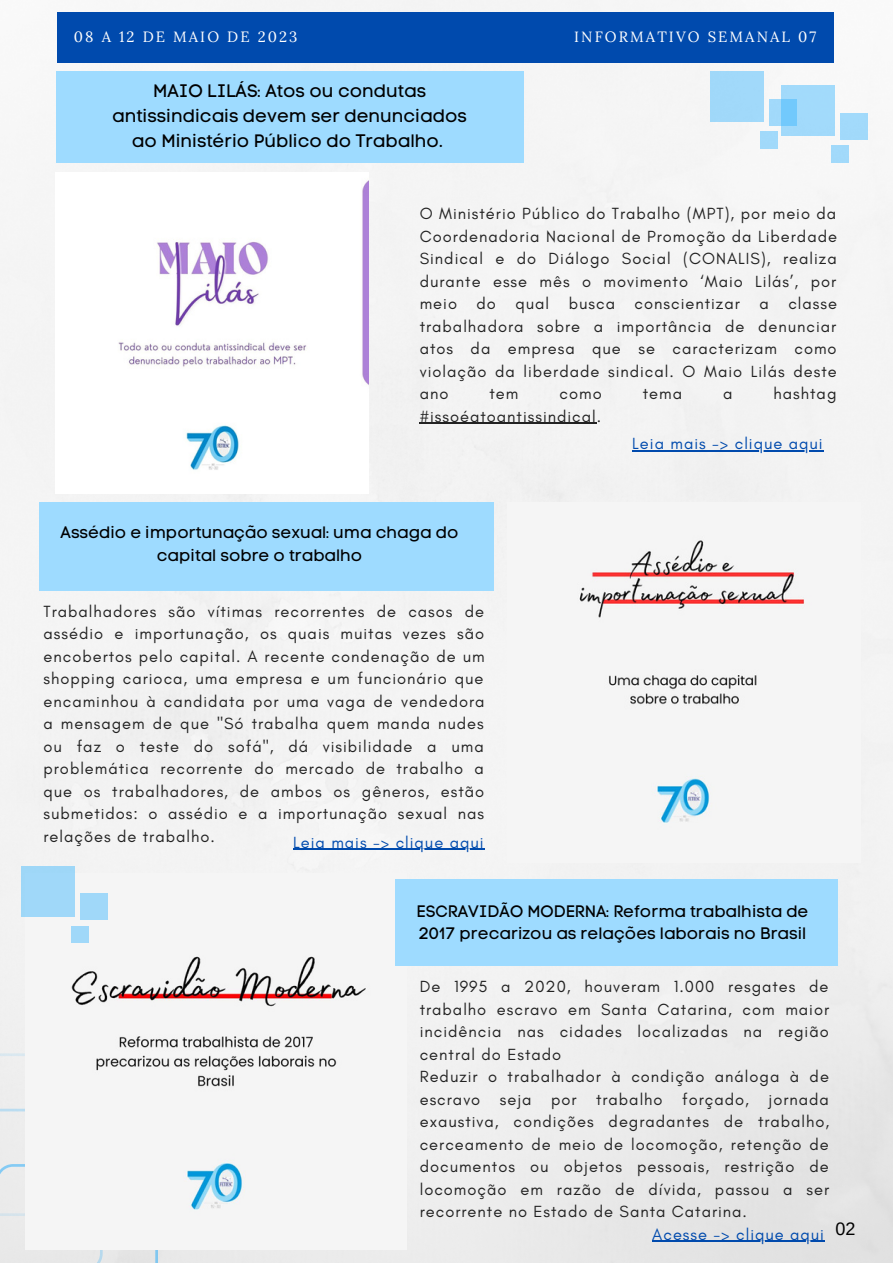
<style>
.page{position:relative;width:893px;height:1264px;background:#fff}
.page>*{position:absolute;margin:0;border:0;box-sizing:border-box;transform-origin:0 0}
.t1{font:18px/24.8px "Code Pro Normal LC";color:#000;text-align:center}
.t2{font:18px "Arimo";color:#000}
.t3{font:16.5px/22.5px "Glacial Indifference";letter-spacing:.06em;color:#222;text-align:justify}
.t4{font:16.5px/22.5px "Code Pro Normal LC";color:#000;text-align:center}
.t5{font:16.5px "Glacial Indifference";letter-spacing:.06em;color:#004aad}
.t6{font:14.85px "Lora";letter-spacing:.14em;color:#fff}
</style>
<div class="page">
<img style="left:0;top:0;width:892px;height:1262px">
<img style="left:56px;top:173px;width:312px;height:320px">
<svg style="left:0;top:1053px;width:158px;height:209px;background:#e8eaeb"></svg>
<div style="left:507px;top:502px;width:353px;height:360px;background:#f5f5f5"></div>
<div style="left:58px;top:12px;width:775px;height:51px;background:#004aad"></div>
<div style="left:39px;top:502px;width:455px;height:88px;background:#9edbff"></div>
<div style="left:56px;top:71px;width:467px;height:91px;background:#9edbff"></div>
<div style="left:781px;top:85px;width:53px;height:50px;background:#a2dafb"></div>
<div style="left:840px;top:113px;width:27px;height:26px;background:#a2dafb"></div>
<div style="left:831px;top:145px;width:18px;height:17px;background:#a1d9fa"></div>
<div style="left:710px;top:71px;width:53px;height:50px;background:#a1d9fa"></div>
<svg style="left:769px;top:99px;width:27px;height:26px"></svg>
<div style="left:760px;top:131px;width:18px;height:17px;background:#a1d9fa"></div>
<hr style="left:419px;top:423px;width:177px;height:1px;background:#222">
<hr style="left:632px;top:450px;width:191px;height:1px;background:#004aad">
<hr style="left:293px;top:848px;width:191px;height:2px;background:#004aad">
<div style="left:26px;top:873px;width:380px;height:376px;background:#f5f5f5"></div>
<div style="left:396px;top:879px;width:441px;height:86px;background:#9edbff"></div>
<div style="left:22px;top:866px;width:53px;height:50px;background:#a0d8f9"></div>
<div style="left:80px;top:893px;width:27px;height:27px;background:#a0d8f9"></div>
<div style="left:71px;top:925px;width:18px;height:18px;background:#a0d8f9"></div>
<hr style="left:652px;top:1240px;width:173px;height:1px;background:#004aad">
<p class="t6" style="left:74px;top:27px;width:225px">08 A 12 DE MAIO DE 2023</p>
<p class="t6" style="left:574px;top:27px;width:243px">INFORMATIVO SEMANAL 07</p>
<p class="t1" style="left:112px;top:78px;width:356px">MAIO LILÁS: Atos ou condutas antissindicais devem ser denunciados ao Ministério Público do Trabalho.</p>
<p class="t3" style="left:419px;top:202px;width:419px">O Ministério Público do Trabalho (MPT), por meio da Coordenadoria Nacional de Promoção da Liberdade Sindical e do Diálogo Social (CONALIS), realiza durante esse mês o movimento ‘Maio Lilás’, por meio do qual busca conscientizar a classe trabalhadora sobre a importância de denunciar atos da empresa que se caracterizam como violação da liberdade sindical. O Maio Lilás deste ano</p>
<p class="t3" style="left:489px;top:382px;width:30px">tem</p>
<p class="t3" style="left:559px;top:382px;width:44px">como</p>
<p class="t3" style="left:642px;top:382px;width:41px">tema</p>
<p class="t3" style="left:723px;top:382px;width:11px">a</p>
<p class="t3" style="left:773px;top:382px;width:64px">hashtag</p>
<p class="t3" style="left:419px;top:404px;width:183px">#issoéatoantissindical.</p>
<p class="t5" style="left:632px;top:433px;width:192px">Leia mais -&gt; clique aqui</p>
<p class="t4" style="left:61px;top:521px;width:399px">Assédio e importunação sexual: uma chaga do capital sobre o trabalho</p>
<p class="t3" style="left:43px;top:600px;width:442px">Trabalhadores são vítimas recorrentes de casos de assédio e importunação, os quais muitas vezes são encobertos pelo capital. A recente condenação de um shopping carioca, uma empresa e um funcionário que encaminhou à candidata por uma vaga de vendedora a mensagem de que "Só trabalha quem manda nudes ou faz o teste do sofá", dá visibilidade a uma problemática recorrente do mercado de trabalho a que os trabalhadores, de ambos os gêneros, estão submetidos: o assédio e a importunação sexual nas relações de trabalho.</p>
<p class="t5" style="left:293px;top:832px;width:192px">Leia mais -&gt; clique aqui</p>
<p class="t4" style="left:416px;top:899px;width:393px;text-align:left">ESCRAVIDÃO MODERNA: Reforma trabalhista de<br>2017 precarizou as relações laborais no Brasil</p>
<p class="t3" style="left:419px;top:975px;width:411px">De 1995 a 2020, houveram 1.000 resgates de trabalho escravo em Santa Catarina, com maior incidência nas cidades localizadas na região central do Estado</p>
<p class="t3" style="left:419px;top:1065px;width:411px">Reduzir o trabalhador à condição análoga à de escravo seja por trabalho forçado, jornada exaustiva, condições degradantes de trabalho, cerceamento de meio de locomoção, retenção de documentos ou objetos pessoais, restrição de locomoção em razão de dívida, passou a ser recorrente no Estado de Santa Catarina.</p>
<p class="t5" style="left:652px;top:1223px;width:173px">Acesse -&gt; clique aqui</p>
<p class="t2" style="left:835px;top:1218px;width:21px">02</p>
</div>
